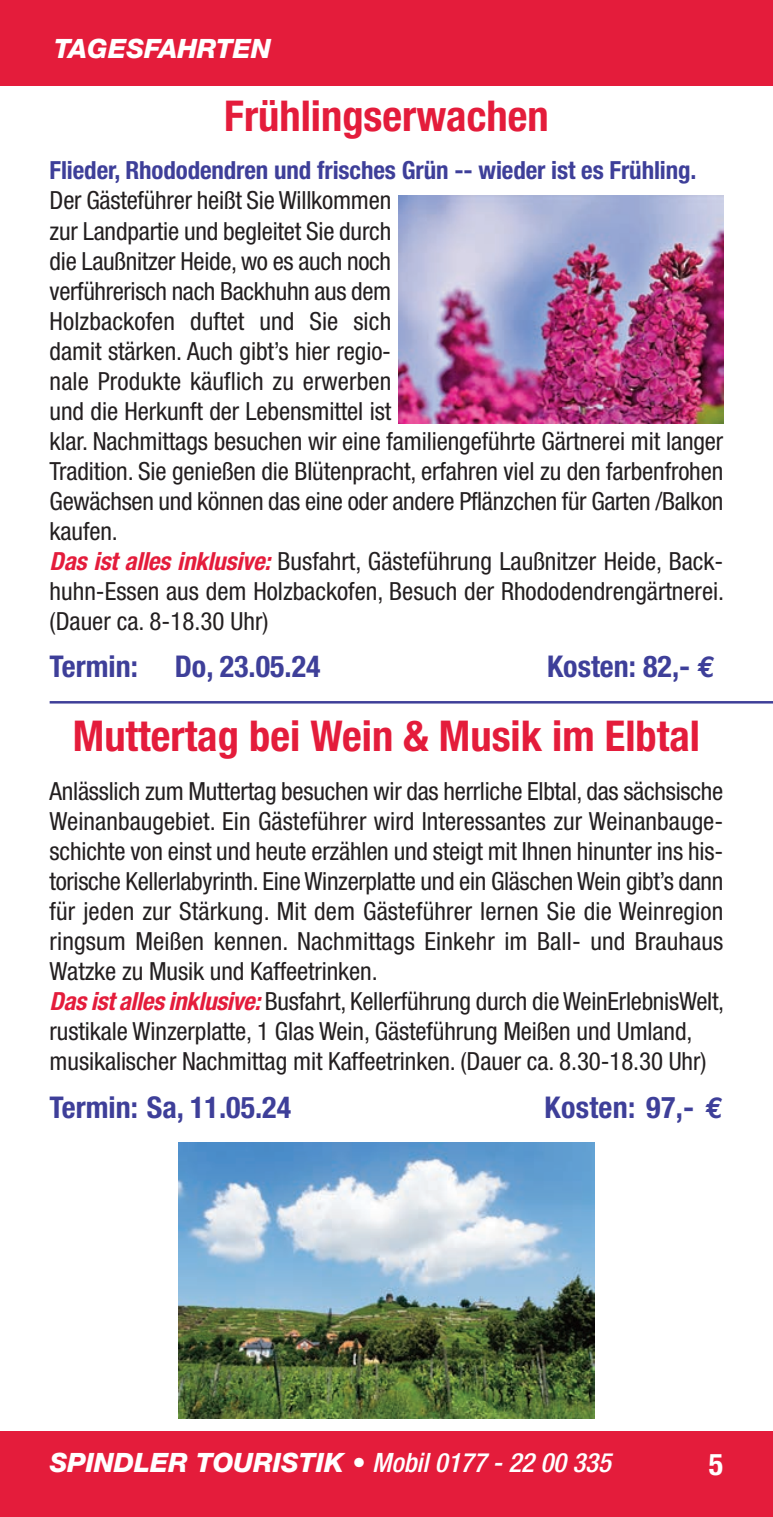
<style>
.page{position:relative;width:773px;height:1517px;background:#fff}
.page>*{position:absolute;margin:0;border:0;box-sizing:border-box;transform-origin:0 0}
.t1{font:700 condensed 42.5px "Helvetica Neue";color:#e41c3b}
.t2{font:700 condensed 30px "Helvetica Neue";color:#3e3f99}
.t3{font:700 condensed 30px "Helvetica Neue";color:#fff}
.t4{font:italic 800 26.75px "Helvetica Neue";color:#fff}
.t5{font:condensed 25px/30px "Helvetica Neue";letter-spacing:-.005em;color:#231f20}
.t6{font:700 condensed 25px "Helvetica Neue";letter-spacing:-.005em;color:#3e3f99}
.s1{font-weight:700;font-style:italic;color:#e41c3b}
.s2{font-family:"Euro Mono";font-stretch:normal}
.s3{font-weight:400;font-style:normal;font-stretch:condensed}
.s4{font-weight:500;font-stretch:condensed}
</style>
<div class="page">
<div style="left:0;top:1431px;width:772px;height:85px;background:#e41c3b"></div>
<hr style="left:50px;top:701px;width:722px;height:2px;background:#3e3f99">
<div style="left:0;top:0;width:772px;height:85px;background:#e41c3b"></div>
<img style="left:398px;top:195px;width:325px;height:229px">
<img style="left:179px;top:1143px;width:415px;height:275px">
<p class="t4" style="left:54px;top:39px;width:218px">TAGESFAHRTEN</p>
<p class="t1" style="left:224px;top:101px;width:326px">Frühlingserwachen</p>
<p class="t6" style="left:50px;top:162px;width:648px">Flieder, Rhododendren und frisches Grün -- wieder ist es Frühling.</p>
<p class="t5" style="left:50px;top:188px;width:675px">Der Gästeführer heißt Sie Willkommen<br>zur Landpartie und begleitet Sie durch<br>die Laußnitzer Heide, wo es auch noch<br>verführerisch nach Backhuhn aus dem<br>Holzbackofen duftet und Sie sich<br>damit stärken. Auch gibt’s hier regio-<br>nale Produkte käuflich zu erwerben<br>und die Herkunft der Lebensmittel ist<br>klar. Nachmittags besuchen wir eine familiengeführte Gärtnerei mit langer Tradition. Sie genießen die Blütenpracht, erfahren viel zu den farbenfrohen Gewächsen und können das eine oder andere Pflänzchen für Garten /Balkon kaufen.</p>
<p class="t5" style="left:50px;top:548px;width:676px;text-align:justify"><span class="s1">Das ist alles inklusive:</span> Busfahrt, Gästeführung Laußnitzer Heide, Back&shy;huhn-Essen aus dem Holzbackofen, Besuch der Rhododendrengärtnerei. (Dauer ca. 8-18.30 Uhr)</p>
<p class="t2" style="left:50px;top:656px;width:272px">Termin: Do, 23.05.24</p>
<p class="t2" style="left:547px;top:656px;width:170px">Kosten: 82,- <span class="s2">€</span></p>
<p class="t1" style="left:73px;top:720px;width:628px">Muttertag bei Wein &amp; Musik im Elbtal</p>
<p class="t5" style="left:50px;top:778px;width:675px;text-align:justify">Anlässlich zum Muttertag besuchen wir das herrliche Elbtal, das sächsische Weinanbaugebiet. Ein Gästeführer wird Interessantes zur Weinanbauge&shy;schichte von einst und heute erzählen und steigt mit Ihnen hinunter ins his&shy;torische Kellerlabyrinth. Eine Winzerplatte und ein Gläschen Wein gibt’s dann für jeden zur Stärkung. Mit dem Gästeführer lernen Sie die Weinregion ringsum Meißen kennen. Nachmittags Einkehr im Ball- und Brauhaus Watzke zu Musik und Kaffeetrinken.</p>
<p class="t5" style="left:50px;top:988px;width:676px"><span class="s1">Das ist alles inklusive:</span>Busfahrt, Kellerführung durch die WeinErlebnisWelt, rustikale Winzerplatte, 1 Glas Wein, Gästeführung Meißen und Umland,</p>
<p class="t5" style="left:50px;top:1048px;width:658px">musikalischer Nachmittag mit Kaffeetrinken. (Dauer ca. 8.30-18.30 Uhr)</p>
<p class="t2" style="left:50px;top:1096px;width:243px">Termin: Sa, 11.05.24</p>
<p class="t2" style="left:544px;top:1096px;width:180px">Kosten: 97,- <span class="s2">€</span></p>
<p class="t4" style="left:50px;top:1453px;width:567px">SPINDLER TOURISTIK <span class="s3">•</span> <span class="s4">Mobil0177 - 22 00 335</span></p>
<p class="t3" style="left:708px;top:1453px;width:16px">5</p>
</div>
